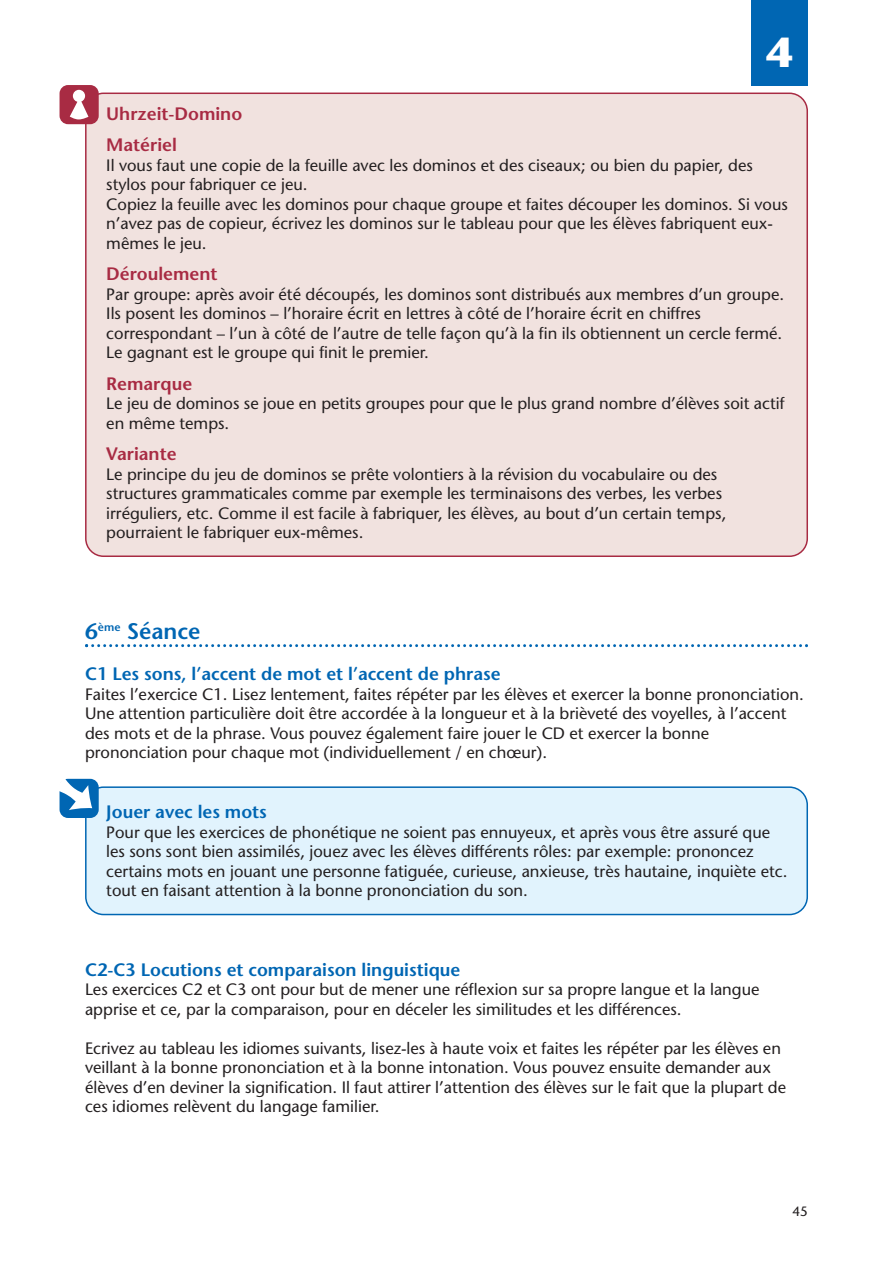
<style>
.page{position:relative;width:893px;height:1263px;background:#fff}
.page>*{position:absolute;margin:0;border:0;box-sizing:border-box;transform-origin:0 0}
.t1{font:700 42px "Stone Sans";color:#fff}
.t2{font:600 22.5px "Stone Sans";color:#0066b3}
.t3{font:600 18px "Stone Sans";color:#0066b3}
.t4{font:600 18px/31.5px "Stone Sans";color:#a82b43}
.t5{font:16.5px/19.5px "Stone Sans";color:#231f20}
.t6{font:13.5px "Stone Sans";color:#231f20}
</style>
<div class="page">
<div style="left:85px;top:786px;width:723px;height:129px;background:#e1f3fd"></div>
<div style="left:60px;top:779px;width:39px;height:39px;background:#0066b3;border-radius:9px"></div>
<svg style="left:59px;top:778px;width:33px;height:32px"></svg>
<div style="left:85px;top:93px;width:723px;height:464px;background:#f1e2df"></div>
<div style="left:60px;top:85px;width:39px;height:39px;background:#a82b43;border-radius:9px"></div>
<div style="left:73px;top:90px;width:12px;height:12px;background:#fff;border-radius:50%"></div>
<svg style="left:70px;top:100px;width:18px;height:19px"></svg>
<div style="left:751px;top:0;width:57px;height:85px;background:#0066b3"></div>
<svg style="left:85px;top:644px;width:723px;height:3px"></svg>
<h1 class="t1" style="left:766px;top:36px;width:28px">4</h1>
<p class="t4" style="left:106px;top:99px;width:138px">Uhrzeit-Domino<br>Matériel</p>
<p class="t5" style="left:106px;top:157px;width:683px">Il vous faut une copie de la feuille avec les dominos et des ciseaux; ou bien du papier, des stylos pour fabriquer ce jeu.<br>Copiez la feuille avec les dominos pour chaque groupe et faites découper les dominos. Si vous n’avez pas de copieur, écrivez les dominos sur le tableau pour que les élèves fabriquent eux&shy;mêmes le jeu.</p>
<p class="t4" style="left:106px;top:260px;width:113px">Déroulement</p>
<p class="t5" style="left:106px;top:286px;width:679px">Par groupe: après avoir été découpés, les dominos sont distribués aux membres d’un groupe.<br>Ils posent les dominos – l’horaire écrit en lettres à côté de l’horaire écrit en chiffres correspondant – l’un à côté de l’autre de telle façon qu’à la fin ils obtiennent un cercle fermé.<br>Le gagnant est le groupe qui finit le premier.</p>
<p class="t4" style="left:106px;top:369px;width:87px">Remarque</p>
<p class="t5" style="left:106px;top:395px;width:680px">Le jeu de dominos se joue en petits groupes pour que le plus grand nombre d’élèves soit actif en même temps.</p>
<p class="t4" style="left:106px;top:440px;width:72px">Variante</p>
<p class="t5" style="left:106px;top:466px;width:621px">Le principe du jeu de dominos se prête volontiers à la révision du vocabulaire ou des structures grammaticales comme par exemple les terminaisons des verbes, les verbes irréguliers, etc. Comme il est facile à fabriquer, les élèves, au bout d’un certain temps, pourraient le fabriquer eux-mêmes.</p>
<h2 class="t2" style="left:85px;top:622px;width:117px">6<sup>ème</sup> Séance</h2>
<p class="t3" style="left:85px;top:667px;width:417px">C1 Les sons, l’accent de mot et l’accent de phrase</p>
<p class="t5" style="left:85px;top:686px;width:720px">Faites l’exercice C1. Lisez lentement, faites répéter par les élèves et exercer la bonne prononciation.<br>Une attention particulière doit être accordée à la longueur et à la brièveté des voyelles, à l’accent des mots et de la phrase. Vous pouvez également faire jouer le CD et exercer la bonne prononciation pour chaque mot (individuellement / en chœur).</p>
<p class="t3" style="left:106px;top:805px;width:162px">Jouer avec les mots</p>
<p class="t5" style="left:106px;top:824px;width:683px">Pour que les exercices de phonétique ne soient pas ennuyeux, et après vous être assuré que les sons sont bien assimilés, jouez avec les élèves différents rôles: par exemple: prononcez certains mots en jouant une personne fatiguée, curieuse, anxieuse, très hautaine, inquiète etc. tout en faisant attention à la bonne prononciation du son.</p>
<p class="t3" style="left:85px;top:963px;width:377px">C2-C3 Locutions et comparaison linguistique</p>
<p class="t5" style="left:85px;top:982px;width:676px">Les exercices C2 et C3 ont pour but de mener une réflexion sur sa propre langue et la langue apprise et ce, par la comparaison, pour en déceler les similitudes et les différences.</p>
<p class="t5" style="left:85px;top:1040px;width:702px">Ecrivez au tableau les idiomes suivants, lisez-les à haute voix et faites les répéter par les élèves en veillant à la bonne prononciation et à la bonne intonation. Vous pouvez ensuite demander aux élèves d’en deviner la signification. Il faut attirer l’attention des élèves sur le fait que la plupart de ces idiomes relèvent du langage familier.</p>
<p class="t6" style="left:792px;top:1206px;width:17px">45</p>
</div>
